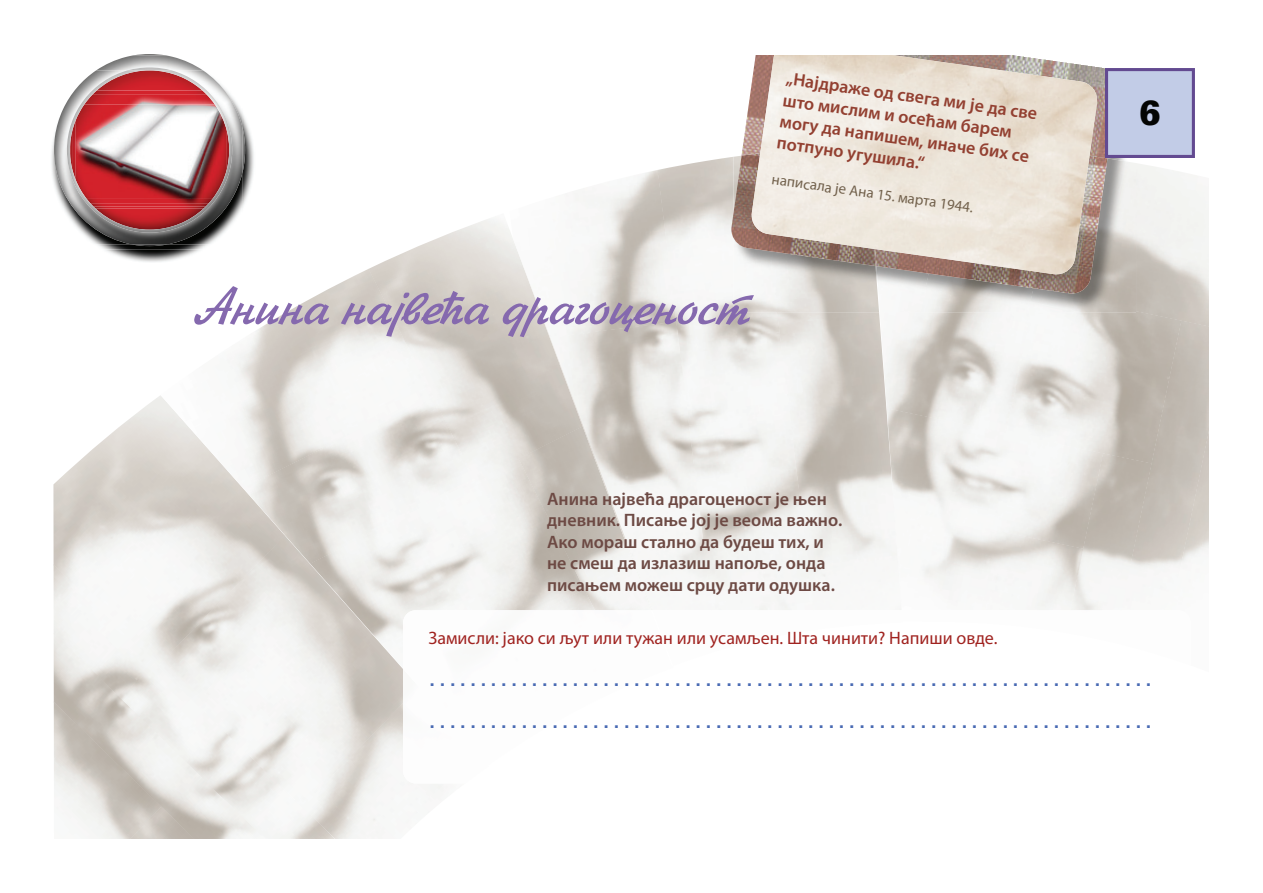
<style>
.page{position:relative;width:1263px;height:893px;background:#fff}
.page>*{position:absolute;margin:0;border:0;box-sizing:border-box;transform-origin:0 0}
.t1{font:54px "Zhikharev TT";color:#8569ae}
.t2{font:900 37.05px "Serifa Std";color:#040503}
.t3{font:27px/42px "Serifa Std";color:#496ab3}
.t4{font:600 18px/21.6px "Myriad Pro";color:#6d4a44}
.t5{font:600 18px/21.6px "Myriad Pro";color:#934031}
.t6{font:18px "Myriad Pro";color:#a02320}
.t7{font:15px "Myriad Pro";color:#72614c}
</style>
<div class="page">
<img style="left:53px;top:396px;width:190px;height:270px">
<img style="left:54px;top:564px;width:248px;height:275px">
<img style="left:54px;top:633px;width:211px;height:206px">
<img style="left:54px;top:702px;width:103px;height:137px">
<img style="left:157px;top:535px;width:246px;height:272px">
<img style="left:130px;top:806px;width:65px;height:33px">
<img style="left:302px;top:703px;width:142px;height:136px">
<img style="left:160px;top:269px;width:208px;height:219px">
<img style="left:243px;top:393px;width:232px;height:171px">
<img style="left:310px;top:458px;width:208px;height:210px">
<img style="left:543px;top:589px;width:52px;height:21px">
<img style="left:657px;top:157px;width:120px;height:256px">
<img style="left:550px;top:322px;width:146px;height:167px">
<img style="left:607px;top:477px;width:105px;height:133px">
<img style="left:808px;top:558px;width:85px;height:52px">
<img style="left:606px;top:486px;width:46px;height:124px">
<img style="left:559px;top:362px;width:47px;height:127px">
<img style="left:513px;top:239px;width:47px;height:126px">
<img style="left:880px;top:312px;width:126px;height:121px">
<img style="left:1006px;top:311px;width:175px;height:142px">
<img style="left:1121px;top:320px;width:88px;height:250px">
<img style="left:1171px;top:429px;width:38px;height:141px">
<img style="left:887px;top:408px;width:216px;height:141px">
<img style="left:1070px;top:453px;width:82px;height:157px">
<img style="left:902px;top:509px;width:181px;height:101px">
<img style="left:893px;top:499px;width:9px;height:70px">
<img style="left:403px;top:765px;width:41px;height:18px">
<img style="left:403px;top:610px;width:115px;height:155px">
<img style="left:733px;top:248px;width:143px;height:64px">
<img style="left:1033px;top:158px;width:103px;height:154px">
<img style="left:876px;top:286px;width:53px;height:26px">
<img style="left:741px;top:67px;width:376px;height:199px">
<img style="left:731px;top:156px;width:16px;height:92px">
<img style="left:875px;top:276px;width:139px;height:10px">
<img style="left:1014px;top:148px;width:93px;height:145px">
<img style="left:750px;top:55px;width:348px;height:221px">
<img style="left:51px;top:117px;width:203px;height:145px">
<img style="left:136px;top:54px;width:27px;height:1px">
<img style="left:63px;top:244px;width:179px;height:6px">
<img style="left:132px;top:244px;width:35px;height:2px">
<img style="left:55px;top:191px;width:189px;height:53px">
<img style="left:126px;top:55px;width:47px;height:2px">
<img style="left:55px;top:57px;width:189px;height:134px">
<img style="left:63px;top:70px;width:179px;height:174px">
<img style="left:128px;top:67px;width:43px;height:3px">
<img style="left:67px;top:70px;width:165px;height:163px">
<svg style="left:228px;top:148px;width:2px;height:15px"></svg>
<div style="left:1105px;top:68px;width:90px;height:90px;background:#c2cce7;border:3px solid #634a91"></div>
<p class="t5" style="left:788px;top:67px;width:255px;rotate:8deg">„Најдраже од свега ми је да све што мислим и осећам барем могу да напишем, иначе бих се потпуно угушила.“</p>
<p class="t7" style="left:773px;top:170px;width:205px;rotate:8deg">написала је Ана 15. марта 1944.</p>
<h1 class="t1" style="left:193px;top:276px;width:557px">Анина највећа драгоценост</h1>
<p class="t4" style="left:547px;top:487px;width:297px">Анина највећа драгоценост је њен дневник. Писање јој је веома важно.<br>Ако мораш стално да будеш тих, и не смеш да излазиш напоље, онда писањем можеш срцу дати одушка.</p>
<h2 class="t2" style="left:1140px;top:91px;width:22px">6</h2>
<p class="t6" style="left:429px;top:627px;width:570px">Замисли: јако си љут или тужан или усамљен. Шта чинити? Напиши овде.</p>
<p class="t3" style="left:429px;top:656px;width:725px">....................................................................... .......................................................................</p>
</div>
